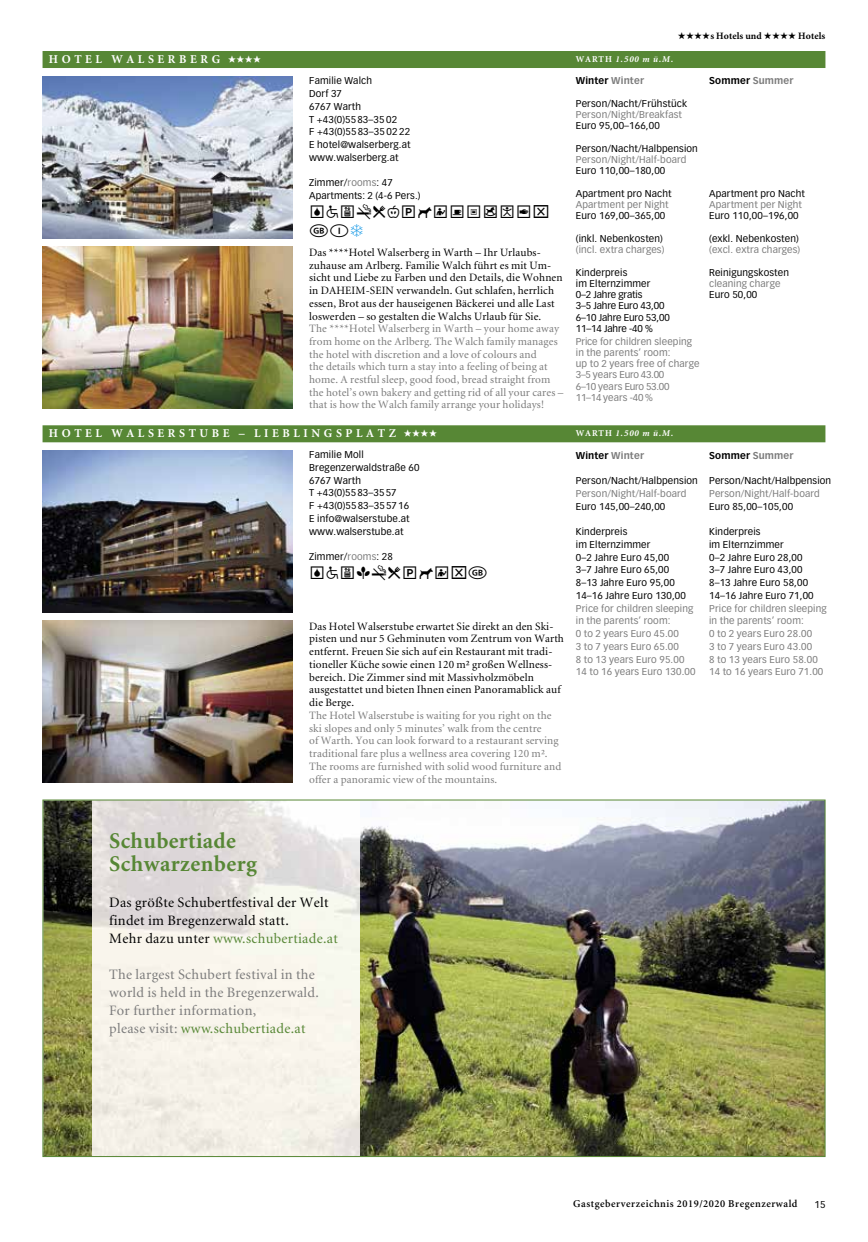
<style>
.page{position:relative;width:868px;height:1242px;background:#fff}
.page>*{position:absolute;margin:0;border:0;box-sizing:border-box;transform-origin:0 0}
.t1{font:700 22.5px/22.5px "Minion";letter-spacing:.015em;color:#578735}
.t2{font:18px/18.8px "Metzler Tourist";letter-spacing:.025em;color:#000}
.t3{font:14.4px/18px "Minion";letter-spacing:.02em;color:#7c7c7c}
.t4{font:14.4px/18px "Minion";letter-spacing:.02em;color:#000}
.t5{font:700 12px "Minion";letter-spacing:.3em;color:#fff}
.t6{font:11.25px/12.8px "Minion";letter-spacing:.01em;color:#7c7c7c}
.t7{font:11.25px/12.8px "Minion";letter-spacing:.01em;color:#000}
.t8{font:600 10.5px "Minion";letter-spacing:.05em;color:#000}
.t9{font:9.75px/12.8px "Vectora LH";letter-spacing:.015em;color:#000}
.t10{font:9.75px/12.8px "Vectora LH";letter-spacing:.015em;color:#7c7c7c}
.t11{font:9.75px/11.2px "Vectora LH";letter-spacing:-.01em;color:#000}
.t12{font:700 9.75px "Vectora LH";letter-spacing:.015em;color:#000}
.t13{font:700 9.75px "Minion";color:#000}
.t14{font:italic 700 9px "Minion";letter-spacing:.1em;color:#fff}
.s1{font-style:normal}
.s2{color:#7c7c7c}
.s3{color:#578735}
</style>
<div class="page">
<img style="left:43px;top:77px;width:249px;height:161px">
<img style="left:43px;top:247px;width:249px;height:161px">
<div style="left:43px;top:51px;width:782px;height:17px;background:#578735"></div>
<img style="left:43px;top:451px;width:249px;height:161px">
<img style="left:43px;top:621px;width:249px;height:161px">
<div style="left:43px;top:425px;width:782px;height:17px;background:#578735"></div>
<img style="left:45px;top:801px;width:778px;height:354px">
<img style="left:92px;top:801px;width:267px;height:354px">
<p class="t13" style="left:677px;top:31px;width:149px">★★★★S HOTELS UND ★★★★ HOTELS</p>
<p class="t5" style="left:49px;top:53px;width:213px">H OTEL WA LSERBERG ★★★★</p>
<p class="t14" style="left:575px;top:55px;width:99px"><span class="s1">WARTH</span> 1.500 m ü.M.</p>
<p class="t9" style="left:309px;top:75px;width:103px">Familie Walch<br>Dorf 37<br>6767 Warth<br>T +43(0)5583–35 02<br>F +43(0)5583–35 02 22<br>E hotel@walserberg.at www.walserberg.at</p>
<p class="t9" style="left:309px;top:177px;width:113px">Zimmer/<span class="s2">rooms</span>: 47<br>Apartments: 2 (4-6 Pers.)</p>
<h2 class="t2" style="left:309px;top:202px;width:224px">A2HY06PXUBSOCQ<br>GI</h2>
<p class="t7" style="left:309px;top:246px;width:255px">Das ****Hotel Walserberg in Warth – Ihr Urlaubs&shy;zuhause am Arlberg. Familie Walch führt es mit Um&shy;sicht und Liebe zu Farben und den Details, die Wohnen in DAHEIM-SEIN verwandeln. Gut schlafen, herrlich essen, Brot aus der hauseigenen Bäckerei und alle Last loswerden – so gestalten die Walchs Urlaub für Sie.</p>
<p class="t6" style="left:309px;top:323px;width:256px">The ****Hotel Walserberg in Warth – your home away from home on the Arlberg. The Walch family manages the hotel with discretion and a love of colours and<br>the details which turn a stay into a feeling of being at home. A restful sleep, good food, bread straight from the hotel’s own bakery and getting rid of all your cares – that is how the Walch family arrange your holidays!</p>
<p class="t12" style="left:575px;top:75px;width:70px">Winter <span class="s2">Winter</span></p>
<p class="t9" style="left:575px;top:97px;width:113px">Person/Nacht/Frühstück</p>
<p class="t10" style="left:575px;top:108px;width:108px">Person/Night/Breakfast</p>
<p class="t9" style="left:575px;top:120px;width:85px">Euro 95,00–166,00</p>
<p class="t9" style="left:575px;top:142px;width:124px">Person/Nacht/Halbpension</p>
<p class="t10" style="left:575px;top:153px;width:112px">Person/Night/Half-board</p>
<p class="t9" style="left:575px;top:165px;width:91px">Euro 110,00–180,00</p>
<p class="t9" style="left:575px;top:187px;width:97px">Apartment pro Nacht</p>
<p class="t10" style="left:575px;top:198px;width:94px">Apartment per Night</p>
<p class="t9" style="left:575px;top:210px;width:91px">Euro 169,00–365,00</p>
<p class="t9" style="left:575px;top:232px;width:89px">(inkl. Nebenkosten)</p>
<p class="t10" style="left:575px;top:243px;width:90px">(incl. extra charges)</p>
<p class="t11" style="left:575px;top:267px;width:95px">Kinderpreis<br>im Elternzimmer<br>0–2 Jahre gratis<br>3–5 Jahre Euro 43,00<br>6–10 Jahre Euro 53,00<br>11–14 Jahre -40 %</p>
<p class="t10" style="left:575px;top:336px;width:125px;line-height:11.2px">Price for children sleeping in the parents’ room:<br>up to 2 years free of charge<br>3–5 years Euro 43.00<br>6–10 years Euro 53.00<br>11–14 years -40 %</p>
<p class="t5" style="left:49px;top:427px;width:389px">H OTEL WA LSERSTUB E – LIEBLINGS PLA TZ ★★★★</p>
<p class="t14" style="left:575px;top:429px;width:99px"><span class="s1">WARTH</span> 1.500 m ü.M.</p>
<p class="t9" style="left:309px;top:448px;width:112px">Familie Moll<br>Bregenzerwaldstraße 60<br>6767 Warth<br>T +43(0)5583–3557<br>F +43(0)5583–355716<br>E info@walserstube.at www.walserstube.at</p>
<p class="t9" style="left:309px;top:550px;width:85px">Zimmer/<span class="s2">rooms</span>: 28</p>
<h2 class="t2" style="left:309px;top:563px;width:180px">A2H4Y0PXU G</h2>
<p class="t7" style="left:309px;top:620px;width:256px">Das Hotel Walserstube erwartet Sie direkt an den Ski&shy;pisten und nur 5 Gehminuten vom Zentrum von Warth entfernt. Freuen Sie sich auf ein Restaurant mit tradi&shy;tioneller Küche sowie einen 120 m² großen Wellness&shy;bereich. Die Zimmer sind mit Massivholzmöbeln ausgestattet und bieten Ihnen einen Panoramablick auf die Berge.</p>
<p class="t6" style="left:309px;top:709px;width:254px">The Hotel Walserstube is waiting for you right on the ski slopes and only 5 minutes’ walk from the centre<br>of Warth. You can look forward to a restaurant serving traditional fare plus a wellness area covering 120 m².<br>The rooms are furnished with solid wood furniture and offer a panoramic view of the mountains.</p>
<p class="t12" style="left:575px;top:449px;width:70px">Winter <span class="s2">Winter</span></p>
<p class="t9" style="left:575px;top:474px;width:124px">Person/Nacht/Halbpension</p>
<p class="t10" style="left:575px;top:487px;width:112px">Person/Night/Half-board</p>
<p class="t9" style="left:575px;top:500px;width:91px">Euro 145,00–240,00</p>
<p class="t9" style="left:575px;top:525px;width:112px">Kinderpreis<br>im Elternzimmer<br>0–2 Jahre Euro 45,00<br>3–7 Jahre Euro 65,00<br>8–13 Jahre Euro 95,00<br>14–16 Jahre Euro 130,00</p>
<p class="t10" style="left:575px;top:602px;width:121px">Price for children sleeping in the parents’ room:<br>0 to 2 years Euro 45.00<br>3 to 7 years Euro 65.00<br>8 to 13 years Euro 95.00<br>14 to 16 years Euro 130.00</p>
<p class="t12" style="left:709px;top:75px;width:86px">Sommer <span class="s2">Summer</span></p>
<p class="t9" style="left:709px;top:187px;width:97px">Apartment pro Nacht</p>
<p class="t10" style="left:709px;top:198px;width:94px">Apartment per Night</p>
<p class="t9" style="left:709px;top:210px;width:91px">Euro 110,00–196,00</p>
<p class="t9" style="left:709px;top:232px;width:91px">(exkl. Nebenkosten)</p>
<p class="t10" style="left:709px;top:243px;width:93px">(excl. extra charges)</p>
<p class="t9" style="left:709px;top:266px;width:81px">Reinigungskosten</p>
<p class="t10" style="left:709px;top:277px;width:73px">cleaning charge</p>
<p class="t9" style="left:709px;top:288px;width:50px">Euro 50,00</p>
<p class="t12" style="left:709px;top:449px;width:86px">Sommer <span class="s2">Summer</span></p>
<p class="t9" style="left:709px;top:474px;width:124px">Person/Nacht/Halbpension</p>
<p class="t10" style="left:709px;top:487px;width:112px">Person/Night/Half-board</p>
<p class="t9" style="left:709px;top:500px;width:85px">Euro 85,00–105,00</p>
<p class="t9" style="left:709px;top:525px;width:106px">Kinderpreis<br>im Elternzimmer<br>0–2 Jahre Euro 28,00<br>3–7 Jahre Euro 43,00<br>8–13 Jahre Euro 58,00<br>14–16 Jahre Euro 71,00</p>
<p class="t10" style="left:709px;top:602px;width:119px">Price for children sleeping in the parents’ room:<br>0 to 2 years Euro 28.00<br>3 to 7 years Euro 43.00<br>8 to 13 years Euro 58.00<br>14 to 16 years Euro 71.00</p>
<h1 class="t1" style="left:109px;top:830px;width:149px">SCHUBERTIADE<br>SCHWARZENBERG</h1>
<h3 class="t4" style="left:109px;top:893px;width:230px">Das größte Schubertfestival der Welt findet im Bregenzerwald statt.<br>Mehr dazu unter <span class="s3">www.schubertiade.at</span></h3>
<h3 class="t3" style="left:109px;top:965px;width:211px">The largest Schubert festival in the world is held in the Bregenzerwald.<br>For further information,<br>please visit: <span class="s3">www.schubertiade.at</span></h3>
<p class="t8" style="left:573px;top:1198px;width:226px">Gastgeberverzeichnis 2019/2020 Bregenzerwald</p>
<p class="t9" style="left:814px;top:1198px;width:12px">15</p>
</div>
